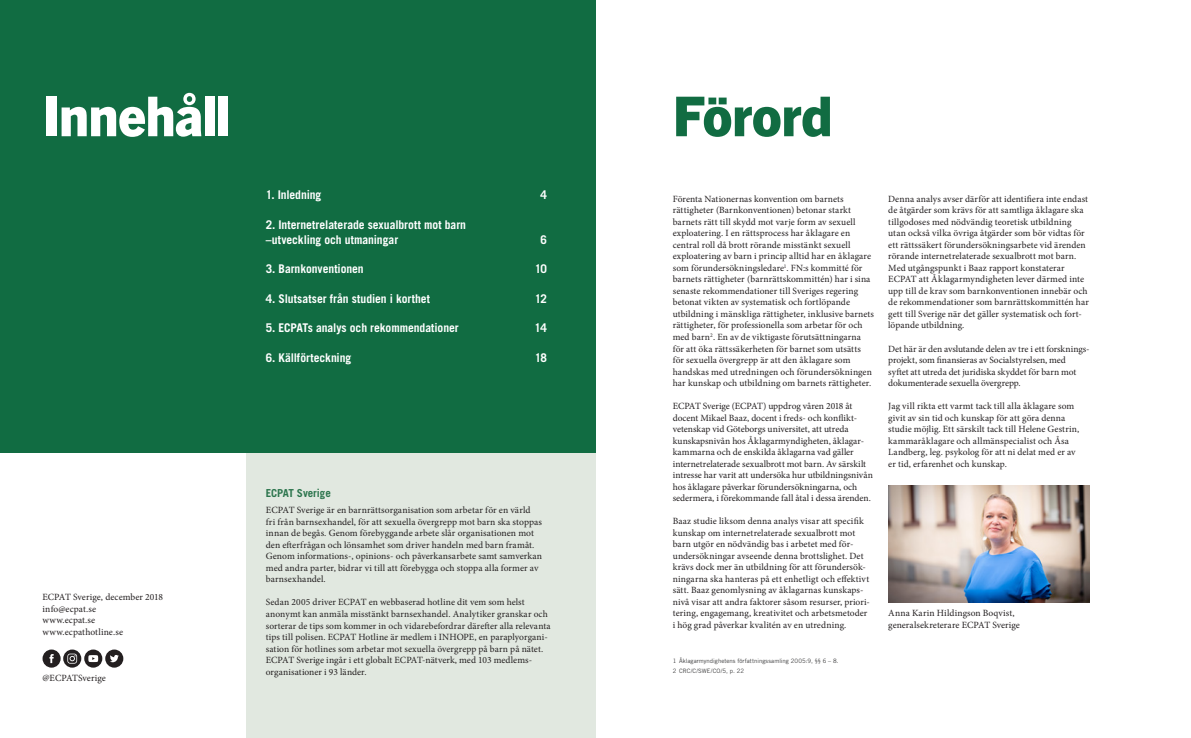
<style>
.page{position:relative;width:1191px;height:738px;background:#fff}
.page>*{position:absolute;margin:0;border:0;box-sizing:border-box;transform-origin:0 0}
.Heading_1{font:800 55px "Trade Gothic Next LT Pro";letter-spacing:-.01em;color:#fff}
.Heading_1-2{font:800 55px "Trade Gothic Next LT Pro";letter-spacing:-.01em;color:#116c42}
.Bröd_första_raden{font:700 12px/14.8px "Trade Gothic LT Std";letter-spacing:-.005em;color:#fff}
.Mellanrubrik_1_0{font:700 11px "Trade Gothic LT Std";letter-spacing:-.01em;color:#2c754d}
.Bröd_första_raden-2{font:9.5px/11.5px "Minion Pro";letter-spacing:.005em;color:#231f20}
.Fotnot{font:6px "Trade Gothic LT Std";letter-spacing:.01em;color:#3e3e3f}
</style>
<div class="page">
<div style="left:246px;top:451px;width:349px;height:286px;background:#e1e8e0"></div>
<div style="left:0;top:0;width:595px;height:451px;background:#116c42"></div>
<svg style="left:43px;top:649px;width:80px;height:18px"></svg>
<img style="left:888px;top:485px;width:201px;height:116px">
<p class="Heading_1" style="left:43px;top:78px;width:190px">Innehåll</p>
<p class="Heading_1-2" style="left:673px;top:78px;width:161px">Förord</p>
<p class="Bröd_första_raden-2" style="left:43px;top:591px;width:122px">ECPAT Sverige, december 2018</p>
<p class="Bröd_första_raden-2" style="left:43px;top:602px;width:55px">info@ecpat.se</p>
<p class="Bröd_första_raden-2" style="left:43px;top:614px;width:54px">www.ecpat.se</p>
<p class="Bröd_första_raden-2" style="left:43px;top:625px;width:82px">www.ecpathotline.se</p>
<p class="Bröd_första_raden-2" style="left:43px;top:671px;width:65px">@ECPATSverige</p>
<p class="Bröd_första_raden" style="left:266px;top:187px;width:57px">1. Inledning</p>
<p class="Bröd_första_raden" style="left:540px;top:187px;width:8px">4</p>
<p class="Bröd_första_raden" style="left:266px;top:217px;width:202px">2. Internetrelaterade sexualbrott mot barn –utveckling och utmaningar</p>
<p class="Bröd_första_raden" style="left:540px;top:232px;width:8px">6</p>
<p class="Bröd_första_raden" style="left:266px;top:261px;width:99px">3. Barnkonventionen</p>
<p class="Bröd_första_raden" style="left:535px;top:261px;width:14px">10</p>
<p class="Bröd_första_raden" style="left:266px;top:291px;width:166px">4. Slutsatser från studien i korthet</p>
<p class="Bröd_första_raden" style="left:535px;top:291px;width:14px">12</p>
<p class="Bröd_första_raden" style="left:266px;top:320px;width:194px">5. ECPATs analys och rekommendationer</p>
<p class="Bröd_första_raden" style="left:534px;top:320px;width:14px">14</p>
<p class="Bröd_första_raden" style="left:266px;top:350px;width:87px">6. Källförteckning</p>
<p class="Bröd_första_raden" style="left:535px;top:350px;width:14px">18</p>
<p class="Mellanrubrik_1_0" style="left:266px;top:485px;width:66px">ECPAT Sverige</p>
<p class="Bröd_första_raden-2" style="left:266px;top:504px;width:278px">ECPAT Sverige är en barnrättsorganisation som arbetar för en värld fri från barnsexhandel, för att sexuella övergrepp mot barn ska stoppas innan de begås. Genom förebyggande arbete slår organisationen mot den efterfrågan och lönsamhet som driver handeln med barn framåt.<br>Genom informations-, opinions- och påverkansarbete samt samverkan med andra parter, bidrar vi till att förebygga och stoppa alla former av barnsexhandel.</p>
<p class="Bröd_första_raden-2" style="left:266px;top:596px;width:286px">Sedan 2005 driver ECPAT en webbaserad hotline dit vem som helst anonymt kan anmäla misstänkt barnsexhandel. Analytiker granskar och sorterar de tips som kommer in och vidarebefordrar därefter alla relevanta tips till polisen. ECPAT Hotline är medlem i INHOPE, en paraplyorgani&shy;sation för hotlines som arbetar mot sexuella övergrepp på barn på nätet.</p>
<p class="Bröd_första_raden-2" style="left:266px;top:653px;width:267px">ECPAT Sverige ingår i ett globalt ECPAT-nätverk, med 103 medlems&shy;organisationer i 93 länder.</p>
<p class="Bröd_första_raden-2" style="left:673px;top:193px;width:203px">Förenta Nationernas konvention om barnets rättigheter (Barnkonventionen) betonar starkt barnets rätt till skydd mot varje form av sexuell exploatering. I en rättsprocess har åklagare en central roll då brott rörande misstänkt sexuell exploatering av barn i princip alltid har en åklagare som förundersökningsledare<sup>1</sup>. FN:s kommitté för barnets rättigheter (barnrättskommittén) har i sina senaste rekommendationer till Sveriges regering betonat vikten av systematisk och fortlöpande utbildning i mänskliga rättigheter, inklusive barnets rättigheter, för professionella som arbetar för och med barn<sup>2</sup>. En av de viktigaste förutsättningarna för att öka rättssäkerheten för barnet som utsätts för sexuella övergrepp är att den åklagare som handskas med utredningen och förundersökningen har kunskap och utbildning om barnets rättigheter.</p>
<p class="Bröd_första_raden-2" style="left:673px;top:400px;width:202px">ECPAT Sverige (ECPAT) uppdrog våren 2018 åt docent Mikael Baaz, docent i freds- och konflikt&shy;vetenskap vid Göteborgs universitet, att utreda kunskapsnivån hos Åklagarmyndigheten, åklagar&shy;kammarna och de enskilda åklagarna vad gäller internetrelaterade sexualbrott mot barn. Av särskilt intresse har varit att undersöka hur utbildningsnivån hos åklagare påverkar förundersökningarna, och sedermera, i förekommande fall åtal i dessa ärenden.</p>
<p class="Bröd_första_raden-2" style="left:673px;top:515px;width:199px">Baaz studie liksom denna analys visar att specifik kunskap om internetrelaterade sexualbrott mot barn utgör en nödvändig bas i arbetet med för&shy;undersökningar avseende denna brottslighet. Det krävs dock mer än utbildning för att förundersök&shy;ningarna ska hanteras på ett enhetligt och effektivt sätt. Baaz genomlysning av åklagarnas kunskaps&shy;nivå visar att andra faktorer såsom resurser, priori&shy;tering, engagemang, kreativitet och arbetsmetoder i hög grad påverkar kvalitén av en utredning.</p>
<p class="Fotnot" style="left:673px;top:656px;width:167px">1 Åklagarmyndighetens författningssamling 2005:9, §§ 6 – 8.</p>
<p class="Fotnot" style="left:673px;top:666px;width:73px">2 CRC/C/SWE/CO/5, p. 22</p>
<p class="Bröd_första_raden-2" style="left:888px;top:193px;width:202px">Denna analys avser därför att identifiera inte endast de åtgärder som krävs för att samtliga åklagare ska tillgodoses med nödvändig teoretisk utbildning utan också vilka övriga åtgärder som bör vidtas för ett rättssäkert förundersökningsarbete vid ärenden rörande internetrelaterade sexualbrott mot barn.<br>Med utgångspunkt i Baaz rapport konstaterar ECPAT att Åklagarmyndigheten lever därmed inte upp till de krav som barnkonventionen innebär och de rekommendationer som barnrättskommittén har gett till Sverige när det gäller systematisk och fort&shy;löpande utbildning.</p>
<p class="Bröd_första_raden-2" style="left:888px;top:342px;width:202px">Det här är den avslutande delen av tre i ett forsknings&shy;projekt, som finansieras av Socialstyrelsen, med syftet att utreda det juridiska skyddet för barn mot dokumenterade sexuella övergrepp.</p>
<p class="Bröd_första_raden-2" style="left:888px;top:400px;width:192px">Jag vill rikta ett varmt tack till alla åklagare som givit av sin tid och kunskap för att göra denna studie möjlig. Ett särskilt tack till Helene Gestrin, kammaråklagare och allmänspecialist och Åsa Landberg, leg. psykolog för att ni delat med er av er tid, erfarenhet och kunskap.</p>
<p class="Bröd_första_raden-2" style="left:888px;top:607px;width:133px">Anna Karin Hildingson Boqvist, generalsekreterare ECPAT Sverige</p>
</div>
